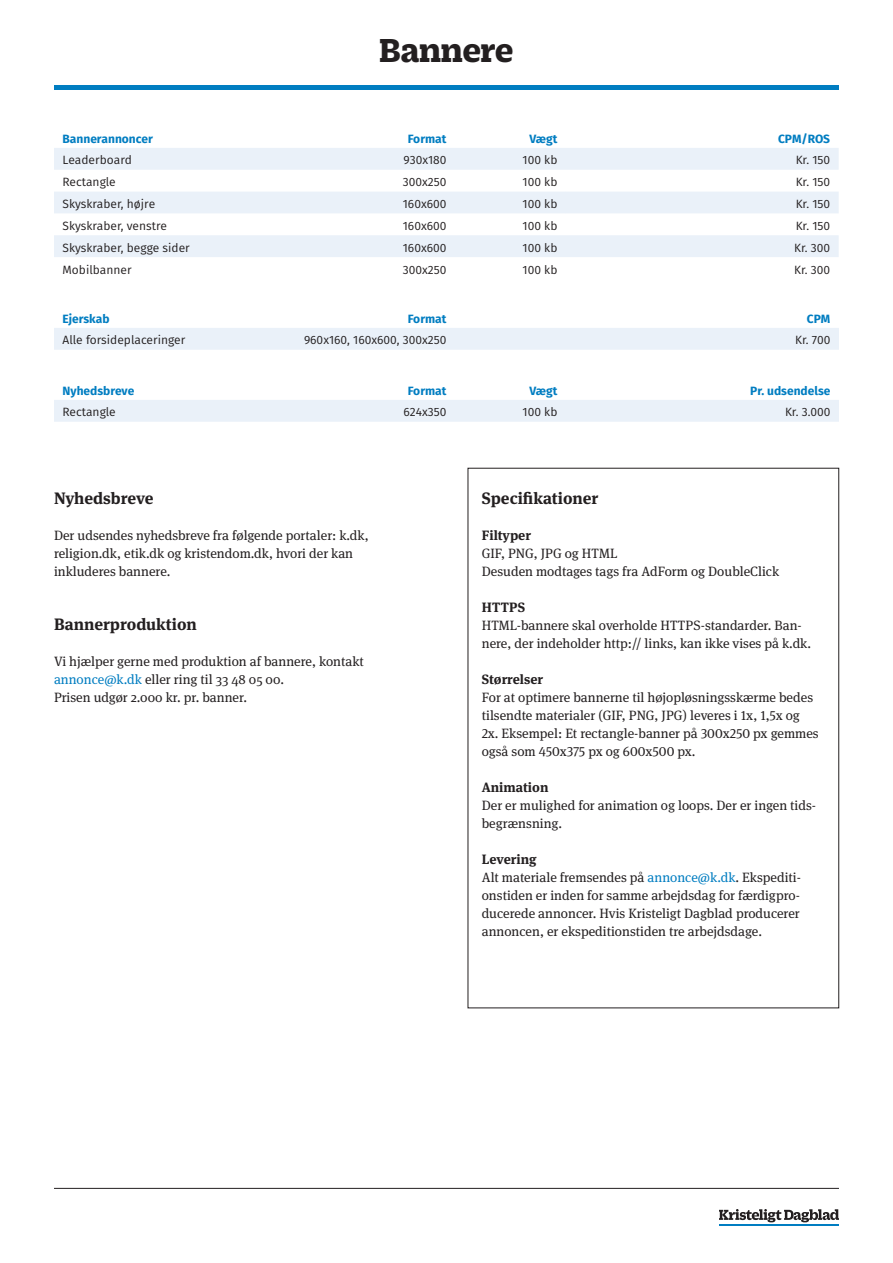
<style>
.page{position:relative;width:893px;height:1263px;background:#fff}
.page>*{position:absolute;margin:0;border:0;box-sizing:border-box;transform-origin:0 0}
.t1{font:700 36px "Duplicate Slab KD";color:#231f20}
.brød{font:700 16.5px "Meta Serif Pro";color:#231f20}
.Brød_Headline{font:700 16.5px "Meta Serif Pro";color:#231f20}
.brød-2{font:13.5px/18px "Meta Serif Pro";color:#231f20}
.brød-3{font:700 13.5px "Meta Serif Pro";color:#231f20}
.Liste_Brød{font:12px "Fira Sans";color:#231f20}
.Liste_SubHeader{font:700 12px "Fira Sans";color:#007dc1}
.s1{color:#007dc1}
.s2{font-weight:700}
</style>
<div class="page">
<hr style="left:54px;top:86px;width:785px;height:4px;background:#007dc1">
<svg style="left:719px;top:1209px;width:120px;height:13px"></svg>
<hr style="left:719px;top:1224px;width:120px;height:2px;background:#007dc1">
<hr style="left:54px;top:1188px;width:785px;height:1px;background:#231f20">
<svg style="left:54px;top:148px;width:785px;height:109px;fill:#eaf1f9"></svg>
<div style="left:54px;top:328px;width:785px;height:22px;background:#eaf1f9"></div>
<div style="left:54px;top:400px;width:785px;height:22px;background:#eaf1f9"></div>
<p class="t1" style="left:379px;top:25px;width:135px">Bannere</p>
<p class="Liste_SubHeader" style="left:63px;top:128px;width:92px">Bannerannoncer</p>
<p class="Liste_SubHeader" style="left:408px;top:128px;width:40px">Format</p>
<p class="Liste_SubHeader" style="left:529px;top:128px;width:29px">Vægt</p>
<p class="Liste_SubHeader" style="left:778px;top:128px;width:54px">CPM/ROS</p>
<p class="Liste_Brød" style="left:63px;top:151px;width:71px">Leaderboard</p>
<p class="Liste_Brød" style="left:404px;top:151px;width:44px">930x180</p>
<p class="Liste_Brød" style="left:523px;top:151px;width:36px">100 kb</p>
<p class="Liste_Brød" style="left:796px;top:151px;width:36px">Kr. 150</p>
<p class="Liste_Brød" style="left:63px;top:173px;width:55px">Rectangle</p>
<p class="Liste_Brød" style="left:403px;top:173px;width:45px">300x250</p>
<p class="Liste_Brød" style="left:523px;top:173px;width:36px">100 kb</p>
<p class="Liste_Brød" style="left:796px;top:173px;width:36px">Kr. 150</p>
<p class="Liste_Brød" style="left:63px;top:195px;width:94px">Skyskraber, højre</p>
<p class="Liste_Brød" style="left:403px;top:195px;width:45px">160x600</p>
<p class="Liste_Brød" style="left:523px;top:195px;width:36px">100 kb</p>
<p class="Liste_Brød" style="left:796px;top:195px;width:36px">Kr. 150</p>
<p class="Liste_Brød" style="left:63px;top:217px;width:106px">Skyskraber, venstre</p>
<p class="Liste_Brød" style="left:403px;top:217px;width:45px">160x600</p>
<p class="Liste_Brød" style="left:523px;top:217px;width:36px">100 kb</p>
<p class="Liste_Brød" style="left:796px;top:217px;width:36px">Kr. 150</p>
<p class="Liste_Brød" style="left:63px;top:239px;width:129px">Skyskraber, begge sider</p>
<p class="Liste_Brød" style="left:403px;top:239px;width:45px">160x600</p>
<p class="Liste_Brød" style="left:523px;top:239px;width:36px">100 kb</p>
<p class="Liste_Brød" style="left:794px;top:239px;width:37px">Kr. 300</p>
<p class="Liste_Brød" style="left:63px;top:261px;width:71px">Mobilbanner</p>
<p class="Liste_Brød" style="left:403px;top:261px;width:45px">300x250</p>
<p class="Liste_Brød" style="left:523px;top:261px;width:36px">100 kb</p>
<p class="Liste_Brød" style="left:794px;top:261px;width:37px">Kr. 300</p>
<p class="Liste_SubHeader" style="left:63px;top:308px;width:49px">Ejerskab</p>
<p class="Liste_SubHeader" style="left:408px;top:308px;width:40px">Format</p>
<p class="Liste_SubHeader" style="left:807px;top:308px;width:25px">CPM</p>
<p class="Liste_Brød" style="left:63px;top:331px;width:124px">Alle forsideplaceringer</p>
<p class="Liste_Brød" style="left:304px;top:331px;width:144px">960x160, 160x600, 300x250</p>
<p class="Liste_Brød" style="left:795px;top:331px;width:37px">Kr. 700</p>
<p class="Liste_SubHeader" style="left:63px;top:380px;width:73px">Nyhedsbreve</p>
<p class="Liste_SubHeader" style="left:408px;top:380px;width:40px">Format</p>
<p class="Liste_SubHeader" style="left:529px;top:380px;width:29px">Vægt</p>
<p class="Liste_SubHeader" style="left:750px;top:380px;width:82px">Pr. udsendelse</p>
<p class="Liste_Brød" style="left:63px;top:403px;width:55px">Rectangle</p>
<p class="Liste_Brød" style="left:403px;top:403px;width:44px">624x350</p>
<p class="Liste_Brød" style="left:523px;top:403px;width:36px">100 kb</p>
<p class="Liste_Brød" style="left:785px;top:403px;width:47px">Kr. 3.000</p>
<p class="brød" style="left:54px;top:485px;width:101px">Nyhedsbreve</p>
<p class="brød-2" style="left:54px;top:526px;width:316px">Der udsendes nyhedsbreve fra følgende portaler: k.dk,</p>
<p class="brød-2" style="left:54px;top:544px;width:301px">religion.dk, etik.dk og kristendom.dk, hvori der kan</p>
<p class="brød-2" style="left:54px;top:562px;width:118px">inkluderes bannere.</p>
<p class="brød" style="left:54px;top:611px;width:144px">Bannerproduktion</p>
<p class="brød-2" style="left:54px;top:652px;width:311px">Vi hjælper gerne med produktion af bannere, kontakt <span class="s1">annonce@k.dk</span> eller ring til 33 48 05 00.</p>
<p class="brød-2" style="left:54px;top:688px;width:195px">Prisen udgør 2.000 kr. pr. banner.</p>
<p class="Brød_Headline" style="left:482px;top:485px;width:118px">Specifikationer</p>
<p class="brød-3" style="left:482px;top:524px;width:51px">Filtyper</p>
<p class="brød-2" style="left:482px;top:544px;width:137px">GIF, PNG, JPG og HTML</p>
<p class="brød-2" style="left:482px;top:562px;width:299px">Desuden modtages tags fra AdForm og DoubleClick</p>
<p class="brød-3" style="left:482px;top:596px;width:45px">HTTPS</p>
<p class="brød-2" style="left:482px;top:616px;width:331px">HTML-bannere skal overholde HTTPS-standarder. Ban&shy;nere, der indeholder http:// links, kan ikke vises på k.dk.</p>
<p class="brød-3" style="left:482px;top:668px;width:63px">Størrelser</p>
<p class="brød-2" style="left:482px;top:688px;width:338px">For at optimere bannerne til højopløsningsskærme bedes tilsendte materialer (GIF, PNG, JPG) leveres i 1x, 1,5x og 2x. Eksempel: Et rectangle-banner på 300x250 px gemmes også som 450x375 px og 600x500 px.</p>
<p class="brød-2" style="left:482px;top:778px;width:336px"><span class="s2">Animation<br></span>Der er mulighed for animation og loops. Der er ingen tids&shy;begrænsning.</p>
<p class="brød-3" style="left:482px;top:848px;width:56px">Levering</p>
<p class="brød-2" style="left:482px;top:868px;width:321px;text-align:justify">Alt materiale fremsendes på <span class="s1">annonce@k.dk</span>. Ekspediti&shy;onstiden er inden for samme arbejdsdag for færdigpro&shy;ducerede annoncer. Hvis Kristeligt Dagblad producerer annoncen, er ekspeditionstiden tre arbejdsdage.</p>
</div>
